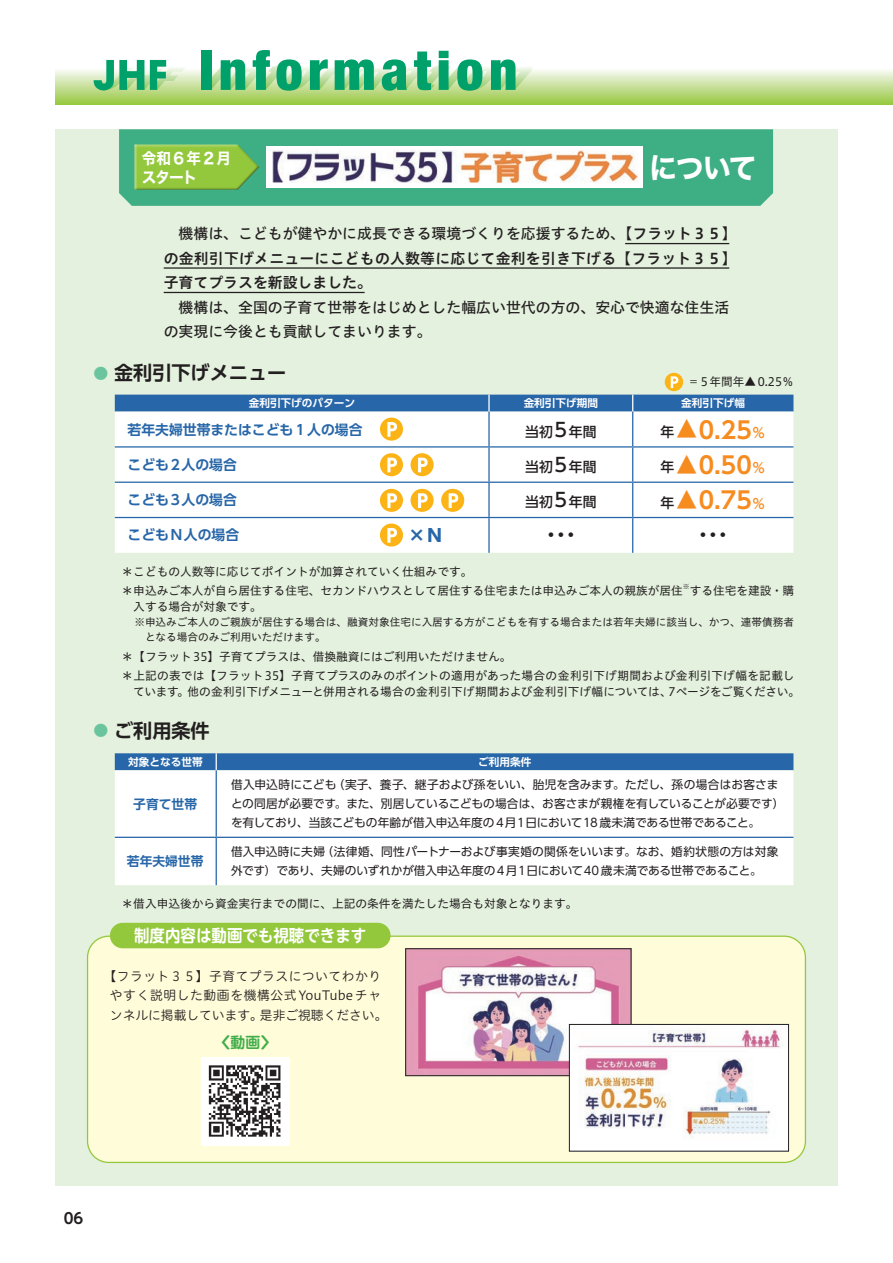
<style>
.page{position:relative;width:893px;height:1263px;background:#fff}
.page>*{position:absolute;margin:0;border:0;box-sizing:border-box;transform-origin:0 0}
.t1{font:29.7px "Hira Kaku Std N W7";color:#fff;scale:.95 1}
.t2{font:500 29.7px "UD Shin Go Pr 6 N";color:#231f20}
.t3{font:700 23.4px "UD Shin Go Pr 6 N De";color:#f68b1f}
.t4{font:700 19.2px "UD Shin Go Pr 6 N De";color:#231f20}
.t5{font:700 17.4px "UD Shin Go Pr 6 N";color:#2766a8}
.t6{font:700 16.95px "UD Shin M Go Pr 6 N De";color:#fff;scale:.91 1}
.t7{font:15.3px/18.8px "Hira Kaku Std N W7";letter-spacing:.015em;color:#fff;scale:.95 1}
.t8{font:14.85px/24.5px "Hiragino UD Sans Std N W5";color:#231f20}
.t9{font:14.85px/24.5px "Hiragino UD Sans Std N W6";letter-spacing:.015em;color:#231f20}
.t10{font:700 14.85px "UD Shin M Go Pr 6 N De";color:#40ae49;scale:1.5 1}
.t11{font:700 14.85px "UD Shin Go Pr 6 N De";color:#231f20}
.t12{font:700 13.8px "UD Shin Go Pr 6 N De";color:#2766a8}
.t13{font:500 13.8px "UD Shin Go Pr 6 N";color:#231f20}
.t14{font:12.75px/19.2px "Hiragino UD Sans R Std N W3";letter-spacing:.04em;color:#231f20;text-align:center}
.t15{font:700 12.75px "UD Shin Go Pr 6 N De";color:#2766a8}
.t16{font:11.7px/19.2px "Hiragino UD Sans Std N W4";color:#231f20}
.t17{font:11.7px/19.2px "UD Shin Go Pr 6 N";color:#231f20}
.t18{font:11.7px "Hiragino UD Sans Std N W4";letter-spacing:-.02em;color:#231f20}
.t19{font:10.65px/15.5px "Hiragino UD Sans Std N W4";color:#231f20}
.t20{font:700 10.65px "UD Shin Go Pr 6 N De";color:#fff}
.t21{font:6.75px "Hiragino UD Sans Std N W4";color:#231f20}
.s1{font-family:"Hiragino UD Sans Std N W6"}
.s2{font-size:14.85px;color:#6ac59e}
.s3{font-size:19.2px}
.s4{font-family:"UD Shin Go Pr 6 N";font-weight:500;font-size:13.8px;color:#231f20}
.s5{font-size:30.45px}
.s6{font-family:"UD Shin Go Pr 6 N";font-weight:500;font-size:13.8px}
</style>
<div class="page">
<div style="left:55px;top:129px;width:783px;height:1056px;background:#e4f1de"></div>
<svg style="left:55px;top:70px;width:838px;height:35px;background:#bcdb86"></svg>
<svg style="left:93px;top:60px;width:94px;height:30px"></svg>
<svg style="left:201px;top:50px;width:334px;height:41px"></svg>
<div style="left:119px;top:129px;width:654px;height:77px;background:#3eae84"></div>
<div style="left:88px;top:936px;width:717px;height:226px;background:#fffcda;border-radius:21px"></div>
<div style="left:110px;top:923px;width:281px;height:25px;background:#94c83c;border-radius:13px"></div>
<div style="left:267px;top:146px;width:376px;height:42px;background:#fff"></div>
<img style="left:272px;top:150px;width:366px;height:33px">
<div style="left:134px;top:141px;width:106px;height:50px;background:#3eae84"></div>
<div style="left:134px;top:142px;width:127px;height:49px;background:#231f20;opacity:.5"></div>
<hr style="left:625px;top:243px;width:104px;height:1px;background:#231f20">
<hr style="left:164px;top:267px;width:565px;height:2px;background:#231f20">
<hr style="left:164px;top:292px;width:201px;height:1px;background:#231f20">
<div style="left:201px;top:1057px;width:89px;height:88px;background:#fff"></div>
<img style="left:208px;top:1065px;width:73px;height:72px">
<img style="left:407px;top:950px;width:222px;height:124px">
<div style="left:405px;top:948px;width:226px;height:128px;border:1px solid #231f20"></div>
<img style="left:571px;top:1026px;width:216px;height:123px">
<div style="left:569px;top:1024px;width:220px;height:127px;border:1px solid #231f20"></div>
<div style="left:115px;top:412px;width:678px;height:141px;background:#fff"></div>
<div style="left:115px;top:395px;width:678px;height:17px;background:#2766a8"></div>
<hr style="left:488px;top:412px;width:2px;height:34px;background:#2766a8">
<hr style="left:632px;top:412px;width:1px;height:34px;background:#2766a8">
<hr style="left:115px;top:446px;width:374px;height:2px;background:#2766a8">
<hr style="left:489px;top:446px;width:144px;height:2px;background:#2766a8">
<hr style="left:488px;top:448px;width:2px;height:34px;background:#2766a8">
<hr style="left:633px;top:446px;width:160px;height:2px;background:#2766a8">
<hr style="left:632px;top:448px;width:1px;height:34px;background:#2766a8">
<hr style="left:115px;top:482px;width:374px;height:1px;background:#2766a8">
<hr style="left:489px;top:482px;width:144px;height:1px;background:#2766a8">
<hr style="left:488px;top:483px;width:2px;height:34px;background:#2766a8">
<hr style="left:633px;top:482px;width:160px;height:1px;background:#2766a8">
<hr style="left:632px;top:483px;width:1px;height:34px;background:#2766a8">
<hr style="left:115px;top:517px;width:374px;height:1px;background:#2766a8">
<hr style="left:489px;top:517px;width:144px;height:1px;background:#2766a8">
<hr style="left:488px;top:518px;width:2px;height:35px;background:#2766a8">
<hr style="left:633px;top:517px;width:160px;height:1px;background:#2766a8">
<hr style="left:632px;top:518px;width:1px;height:35px;background:#2766a8">
<div style="left:115px;top:770px;width:678px;height:115px;background:#fff"></div>
<div style="left:115px;top:753px;width:678px;height:17px;background:#2766a8"></div>
<hr style="left:216px;top:770px;width:1px;height:67px;background:#2766a8">
<hr style="left:115px;top:837px;width:101px;height:1px;background:#2766a8">
<hr style="left:216px;top:837px;width:577px;height:1px;background:#2766a8">
<hr style="left:216px;top:838px;width:1px;height:47px;background:#2766a8">
<div style="left:380px;top:418px;width:23px;height:23px;background:#fbb316;border-radius:50%"></div>
<svg style="left:387px;top:422px;width:10px;height:15px"></svg>
<div style="left:665px;top:373px;width:18px;height:18px;background:#fbb316;border-radius:50%"></div>
<svg style="left:671px;top:376px;width:7px;height:12px"></svg>
<div style="left:380px;top:453px;width:23px;height:23px;background:#fbb316;border-radius:50%"></div>
<svg style="left:387px;top:458px;width:10px;height:14px"></svg>
<div style="left:380px;top:489px;width:23px;height:23px;background:#fbb316;border-radius:50%"></div>
<svg style="left:387px;top:493px;width:10px;height:15px"></svg>
<div style="left:380px;top:523px;width:23px;height:24px;background:#fbb316;border-radius:50%"></div>
<svg style="left:387px;top:528px;width:10px;height:15px"></svg>
<div style="left:411px;top:453px;width:23px;height:23px;background:#fbb316;border-radius:50%"></div>
<svg style="left:418px;top:458px;width:10px;height:14px"></svg>
<div style="left:411px;top:489px;width:23px;height:23px;background:#fbb316;border-radius:50%"></div>
<svg style="left:418px;top:493px;width:10px;height:15px"></svg>
<div style="left:441px;top:489px;width:23px;height:23px;background:#fbb316;border-radius:50%"></div>
<svg style="left:449px;top:493px;width:9px;height:15px"></svg>
<h3 class="t7" style="left:142px;top:150px;width:95px">令和６年２月スタート</h3>
<h1 class="t1" style="left:649px;top:144px;width:115px">について</h1>
<p class="t8" style="left:164px;top:221px;width:574px">　機構は、こどもが健やかに成長できる環境づくりを応援するため、<span class="s1">【フラット３５】</span></p>
<p class="t9" style="left:164px;top:245px;width:574px">の金利引下げメニューにこどもの人数等に応じて金利を引き下げる【フラット３５】子育てプラスを新設しました。</p>
<p class="t8" style="left:164px;top:294px;width:567px">　機構は、全国の子育て世帯をはじめとした幅広い世代の方の、安心で快適な住生活の実現に今後とも貢献してまいります。</p>
<h3 class="t4" style="left:94px;top:357px;width:194px"><span class="s2">●</span> 金利引下げメニュー</h3>
<p class="t16" style="left:688px;top:372px;width:108px">＝5年間年▲0.25％</p>
<p class="t20" style="left:249px;top:394px;width:108px">金利引下げのパターン</p>
<p class="t20" style="left:524px;top:394px;width:76px">金利引下げ期間</p>
<p class="t20" style="left:681px;top:394px;width:65px">金利引下げ幅</p>
<p class="t12" style="left:128px;top:418px;width:236px">若年夫婦世帯またはこども１人の場合</p>
<p class="t13" style="left:525px;top:420px;width:73px">当初<span class="s3">5</span>年間</p>
<h2 class="t3" style="left:661px;top:411px;width:106px"><span class="s4">年</span><span class="s5">▲</span>0.25<span class="s6">％</span></h2>
<p class="t12" style="left:128px;top:453px;width:111px">こども2人の場合</p>
<p class="t13" style="left:525px;top:455px;width:73px">当初<span class="s3">5</span>年間</p>
<h2 class="t3" style="left:661px;top:446px;width:106px"><span class="s4">年</span><span class="s5">▲</span>0.50<span class="s6">％</span></h2>
<p class="t12" style="left:128px;top:489px;width:111px">こども3人の場合</p>
<p class="t13" style="left:525px;top:491px;width:73px">当初<span class="s3">5</span>年間</p>
<h2 class="t3" style="left:661px;top:481px;width:106px"><span class="s4">年</span><span class="s5">▲</span>0.75<span class="s6">％</span></h2>
<p class="t12" style="left:128px;top:524px;width:113px">こどもN人の場合</p>
<h1 class="t2" style="left:546px;top:511px;width:31px">…</h1>
<h1 class="t2" style="left:698px;top:511px;width:31px">…</h1>
<h3 class="t5" style="left:408px;top:522px;width:35px">×N</h3>
<p class="t16" style="left:122px;top:561px;width:563px">＊こどもの人数等に応じてポイントが加算されていく仕組みです。　　　<br>＊申込みご本人が自ら居住する住宅、セカンドハウスとして居住する住宅または申込みご本人の親族が居住</p>
<p class="t21" style="left:683px;top:582px;width:8px">※</p>
<p class="t16" style="left:690px;top:580px;width:106px">する住宅を建設・購</p>
<p class="t16" style="left:133px;top:596px;width:130px">入する場合が対象です。</p>
<p class="t19" style="left:145px;top:614px;width:651px;text-indent:-11px">※申込みご本人のご親族が居住する場合は、融資対象住宅に入居する方がこどもを有する場合または若年夫婦に該当し、かつ、連帯債務者となる場合のみご利用いただけます。</p>
<p class="t16" style="left:122px;top:646px;width:674px">＊【フラット35】子育てプラスは、借換融資にはご利用いただけません。<br>＊上記の表では【フラット35】子育てプラスのみのポイントの適用があった場合の金利引下げ期間および金利引下げ幅を記載し</p>
<p class="t18" style="left:133px;top:683px;width:668px">ています。他の金利引下げメニューと併用される場合の金利引下げ期間および金利引下げ幅については、７ページをご覧ください。</p>
<h3 class="t4" style="left:94px;top:715px;width:118px"><span class="s2">●</span> ご利用条件</h3>
<p class="t20" style="left:128px;top:753px;width:76px">対象となる世帯</p>
<p class="t20" style="left:478px;top:753px;width:55px">ご利用条件</p>
<p class="t15" style="left:133px;top:793px;width:65px">子育て世帯</p>
<p class="t17" style="left:231px;top:775px;width:555px">借入申込時にこども（実子、養子、継子および孫をいい、胎児を含みます。ただし、孫の場合はお客さまとの同居が必要です。また、別居しているこどもの場合は、お客さまが親権を有していることが必要です）を有しており、当該こどもの年齢が借入申込年度の4月1日において18歳未満である世帯であること。</p>
<p class="t15" style="left:127px;top:851px;width:78px">若年夫婦世帯</p>
<p class="t17" style="left:231px;top:842px;width:549px">借入申込時に夫婦（法律婚、同性パートナーおよび事実婚の関係をいいます。なお、婚約状態の方は対象外です）であり、夫婦のいずれかが借入申込年度の4月1日において40歳未満である世帯であること。</p>
<p class="t16" style="left:122px;top:893px;width:458px">＊借入申込後から資金実行までの間に、上記の条件を満たした場合も対象となります。</p>
<h3 class="t6" style="left:134px;top:921px;width:257px">制度内容は動画でも視聴できます</h3>
<p class="t14" style="left:104px;top:966px;width:285px">【フラット３５】子育てプラスについてわかりやすく説明した動画を機構公式YouTubeチャンネルに掲載しています。是非ご視聴ください。</p>
<p class="t10" style="left:208px;top:1030px;width:44px">〈動画〉</p>
<p class="t11" style="left:64px;top:1206px;width:21px">06</p>
</div>
